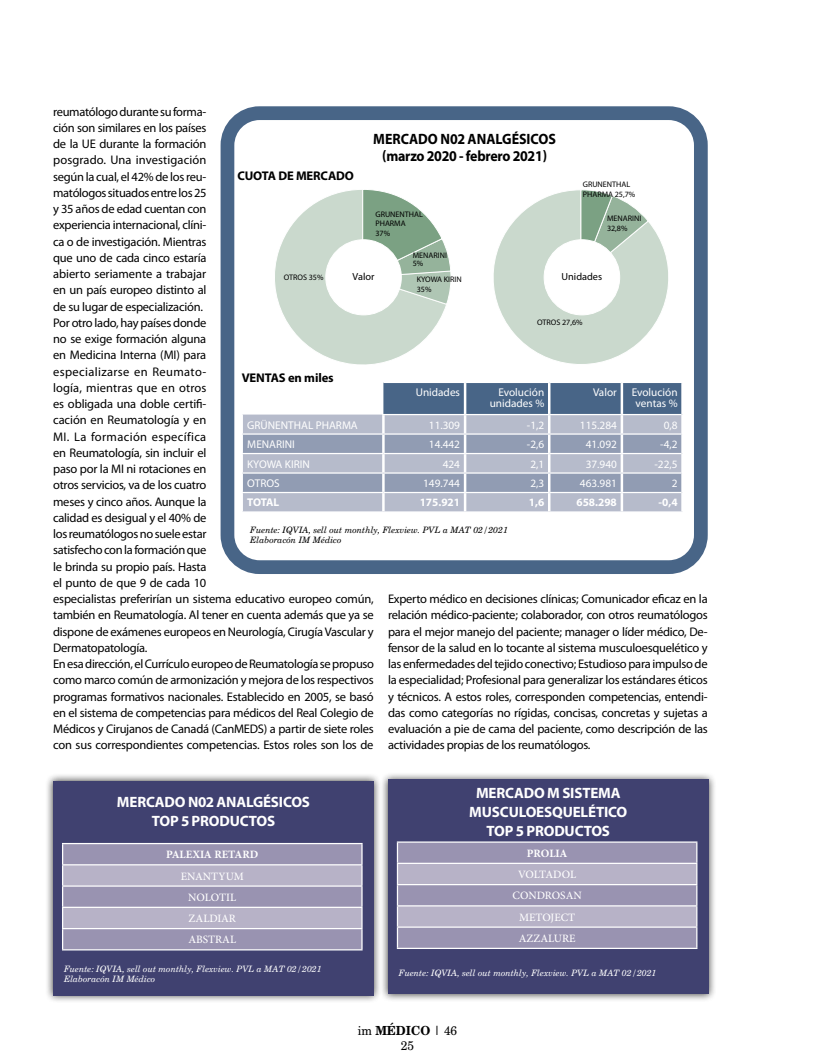
<style>
.page{position:relative;width:815px;height:1063px;background:#fff}
.page>*{position:absolute;margin:0;border:0;box-sizing:border-box;transform-origin:0 0}
.t1{font:700 15px/18.8px "Myriad Pro";letter-spacing:-.01em;color:#fff;text-align:center}
.t2{font:700 15px/16.2px "Myriad Pro";letter-spacing:-.02em;color:#000;text-align:center;scale:.93 1}
.t3{font:700 12.62px "Myriad Pro";letter-spacing:-.01em;color:#000}
.t4{font:12.5px/16.2px "Myriad Pro";letter-spacing:-.02em;color:#000}
.t5{font:12.5px/15px "New Brunswick";color:#000;text-align:center;scale:.95 1}
.t6{font:11.25px/11.2px "Myriad Pro";color:#fff;text-align:right}
.t7{font:500 11.25px/21.2px "Minion Pro";color:#fff;text-align:center}
.t8{font:700 11.25px "Myriad Pro";color:#fff}
.t9{font:700 11.25px "Minion Pro";color:#fff}
.t10{font:10.25px "Myriad Pro";color:#000}
.t11{font:italic 8.75px/10.5px "New Brunswick";color:#fff}
.t12{font:italic 8.75px/10.5px "New Brunswick";color:#000}
.t13{font:8px/9.6px "Myriad Pro";color:#000}
.s1{font-weight:700}
</style>
<div class="page">
<div style="left:221px;top:106px;width:487px;height:468px;border:14px solid #486587;border-radius:32px"></div>
<svg style="left:242px;top:382px;width:441px;height:129px;background:#a7b0c2"></svg>
<svg style="left:275px;top:190px;width:176px;height:174px"></svg>
<svg style="left:493px;top:190px;width:175px;height:174px"></svg>
<div style="left:544px;top:240px;width:76px;height:75px;background:#fff;border-radius:50%"></div>
<div style="left:544px;top:239px;width:76px;height:76px;border:1px solid #fff;border-radius:50%"></div>
<div style="left:326px;top:240px;width:75px;height:75px;background:#fff;border-radius:50%"></div>
<div style="left:325px;top:239px;width:77px;height:76px;border:1px solid #fff;border-radius:50%"></div>
<div style="left:45px;top:773px;width:337px;height:231px;background:#000;opacity:.75"></div>
<div style="left:53px;top:781px;width:321px;height:214px;background:#404170"></div>
<hr style="left:62px;top:843px;width:301px;height:1px;background:#fff">
<hr style="left:361px;top:844px;width:2px;height:20px;background:#fff">
<hr style="left:62px;top:864px;width:301px;height:1px;background:#fff">
<hr style="left:361px;top:865px;width:2px;height:20px;background:#fff">
<hr style="left:62px;top:885px;width:301px;height:2px;background:#fff">
<hr style="left:361px;top:887px;width:2px;height:20px;background:#fff">
<hr style="left:62px;top:907px;width:301px;height:1px;background:#fff">
<hr style="left:361px;top:908px;width:2px;height:20px;background:#fff">
<hr style="left:62px;top:928px;width:301px;height:1px;background:#fff">
<svg style="left:62px;top:844px;width:300px;height:105px;background:#a9a4bd"></svg>
<hr style="left:361px;top:929px;width:2px;height:20px;background:#fff">
<hr style="left:62px;top:949px;width:301px;height:1px;background:#fff">
<div style="left:380px;top:772px;width:337px;height:230px;background:#000;opacity:.75"></div>
<div style="left:388px;top:780px;width:321px;height:214px;background:#404170"></div>
<hr style="left:397px;top:948px;width:300px;height:1px;background:#fff">
<hr style="left:397px;top:841px;width:300px;height:2px;background:#fff">
<svg style="left:397px;top:842px;width:300px;height:106px;background:#a9a4bd"></svg>
<hr style="left:397px;top:863px;width:300px;height:1px;background:#fff">
<p class="t4" style="left:53px;top:103px;width:322px">reumatólogo durante su forma-<br>ción son similares en los países<br>de la UE durante la formación<br>posgrado. Una investigación<br>según la cual, el 42% de los reu-<br>matólogos situados entre los 25<br>y 35 años de edad cuentan con<br>experiencia internacional, clíni-<br>ca o de investigación. Mientras<br>que uno de cada cinco estaría<br>abierto seriamente a trabajar<br>en un país europeo distinto al<br>de su lugar de especialización.<br>Por otro lado, hay países donde<br>no se exige formación alguna<br>en Medicina Interna (MI) para<br>especializarse en Reumato-<br>logía, mientras que en otros<br>es obligada una doble certifi-<br>cación en Reumatología y en<br>MI. La formación específica<br>en Reumatología, sin incluir el<br>paso por la MI ni rotaciones en<br>otros servicios, va de los cuatro<br>meses y cinco años. Aunque la<br>calidad es desigual y el 40% de<br>los reumatólogos no suele estar<br>satisfecho con la formación que<br>le brinda su propio país. Hasta<br>el punto de que 9 de cada 10<br>especialistas preferirían un sistema educativo europeo común, también en Reumatología. Al tener en cuenta además que ya se dispone de exámenes europeos en Neurología, Cirugía Vascular y Dermatopatología.<br>En esa dirección, el Currículo europeo de Reumatología se propuso como marco común de armonización y mejora de los respectivos programas formativos nacionales. Establecido en 2005, se basó en el sistema de competencias para médicos del Real Colegio de Médicos y Cirujanos de Canadá (CanMEDS) a partir de siete roles con sus correspondientes competencias. Estos roles son los de</p>
<p class="t2" style="left:373px;top:131px;width:198px">MERCADO N02 ANALGÉSICOS (marzo 2020 - febrero 2021)</p>
<p class="t3" style="left:237px;top:168px;width:118px">CUOTA DE MERCADO</p>
<p class="t13" style="left:583px;top:180px;width:54px">GRUNENTHAL<br>PHARMA 25,7%</p>
<p class="t13" style="left:375px;top:209px;width:49px">GRUNENTHAL<br>PHARMA<br>37%</p>
<p class="t13" style="left:607px;top:214px;width:36px">MENARINI<br>32,8%</p>
<p class="t13" style="left:413px;top:251px;width:36px;line-height:8.2px">MENARINI<br>5%</p>
<p class="t10" style="left:353px;top:271px;width:23px">Valor</p>
<p class="t13" style="left:417px;top:275px;width:46px">KYOWA KIRIN</p>
<p class="t10" style="left:562px;top:271px;width:42px">Unidades</p>
<p class="t13" style="left:417px;top:284px;width:16px">35%</p>
<p class="t13" style="left:284px;top:272px;width:41px">OTROS 35%</p>
<p class="t13" style="left:537px;top:318px;width:47px">OTROS 27,6%</p>
<p class="t3" style="left:242px;top:370px;width:94px">VENTAS en miles</p>
<p class="t6" style="left:416px;top:386px;width:46px">Unidades</p>
<p class="t6" style="left:490px;top:386px;width:56px">Evolución unidades %</p>
<p class="t6" style="left:593px;top:386px;width:25px">Valor</p>
<p class="t6" style="left:632px;top:386px;width:47px;text-align:center">Evolución ventas %</p>
<p class="t6" style="left:247px;top:419px;width:112px">GRÜNENTHAL PHARMA</p>
<p class="t6" style="left:429px;top:419px;width:33px">11.309</p>
<p class="t6" style="left:527px;top:419px;width:19px">-1,2</p>
<p class="t6" style="left:580px;top:419px;width:38px">115.284</p>
<p class="t6" style="left:664px;top:419px;width:15px">0,8</p>
<p class="t6" style="left:247px;top:438px;width:49px">MENARINI</p>
<p class="t6" style="left:429px;top:438px;width:33px">14.442</p>
<p class="t6" style="left:527px;top:438px;width:19px">-2,6</p>
<p class="t6" style="left:586px;top:438px;width:33px">41.092</p>
<p class="t6" style="left:660px;top:438px;width:19px">-4,2</p>
<p class="t6" style="left:247px;top:458px;width:64px">KYOWA KIRIN</p>
<p class="t6" style="left:443px;top:458px;width:19px">424</p>
<p class="t6" style="left:530px;top:458px;width:15px">2,1</p>
<p class="t6" style="left:586px;top:458px;width:33px">37.940</p>
<p class="t6" style="left:654px;top:458px;width:25px">-22,5</p>
<p class="t6" style="left:247px;top:477px;width:34px">OTROS</p>
<p class="t6" style="left:423px;top:477px;width:38px">149.744</p>
<p class="t6" style="left:530px;top:477px;width:15px">2,3</p>
<p class="t6" style="left:580px;top:477px;width:38px">463.981</p>
<p class="t6" style="left:672px;top:477px;width:7px">2</p>
<p class="t8" style="left:247px;top:495px;width:34px">TOTAL</p>
<p class="t8" style="left:420px;top:495px;width:42px">175.921</p>
<p class="t8" style="left:529px;top:495px;width:17px">1,6</p>
<p class="t8" style="left:576px;top:495px;width:42px">658.298</p>
<p class="t8" style="left:659px;top:495px;width:21px">-0,4</p>
<p class="t12" style="left:250px;top:524px;width:259px">Fuente: IQVIA, sell out monthly, Flexview. PVL a MAT 02/2021<br>Elaboracón IM Médico</p>
<p class="t4" style="left:388px;top:591px;width:321px;text-align:justify">Experto médico en decisiones clínicas; Comunicador eficaz en la relación médico-paciente; colaborador, con otros reumatólogos para el mejor manejo del paciente; manager o líder médico, De&shy;fensor de la salud en lo tocante al sistema musculoesquelético y las enfermedades del tejido conectivo; Estudioso para impulso de la especialidad; Profesional para generalizar los estándares éticos y técnicos. A estos roles, corresponden competencias, entendi&shy;das como categorías no rígidas, concisas, concretas y sujetas a evaluación a pie de cama del paciente, como descripción de las actividades propias de los reumatólogos.</p>
<p class="t1" style="left:117px;top:792px;width:195px">MERCADO N02 ANALGÉSICOS<br>TOP 5 PRODUCTOS</p>
<p class="t9" style="left:166px;top:847px;width:94px">PALEXIA RETARD</p>
<p class="t7" style="left:181px;top:865px;width:65px">ENANTYUM<br>NOLOTIL<br>ZALDIAR<br>ABSTRAL</p>
<p class="t11" style="left:64px;top:963px;width:259px">Fuente: IQVIA, sell out monthly, Flexview. PVL a MAT 02/2021<br>Elaboracón IM Médico</p>
<p class="t1" style="left:469px;top:783px;width:160px">MERCADO M SISTEMA<br>MUSCULOESQUELÉTICO<br>TOP 5 PRODUCTOS</p>
<p class="t9" style="left:527px;top:845px;width:42px">PROLIA</p>
<p class="t7" style="left:512px;top:864px;width:71px">VOLTADOL<br>CONDROSAN<br>METOJECT<br>AZZALURE</p>
<p class="t11" style="left:399px;top:967px;width:259px">Fuente: IQVIA, sell out monthly, Flexview. PVL a MAT 02/2021</p>
<p class="t5" style="left:358px;top:1023px;width:106px">im <span class="s1">MÉDICO</span> | 46<br>25</p>
</div>
